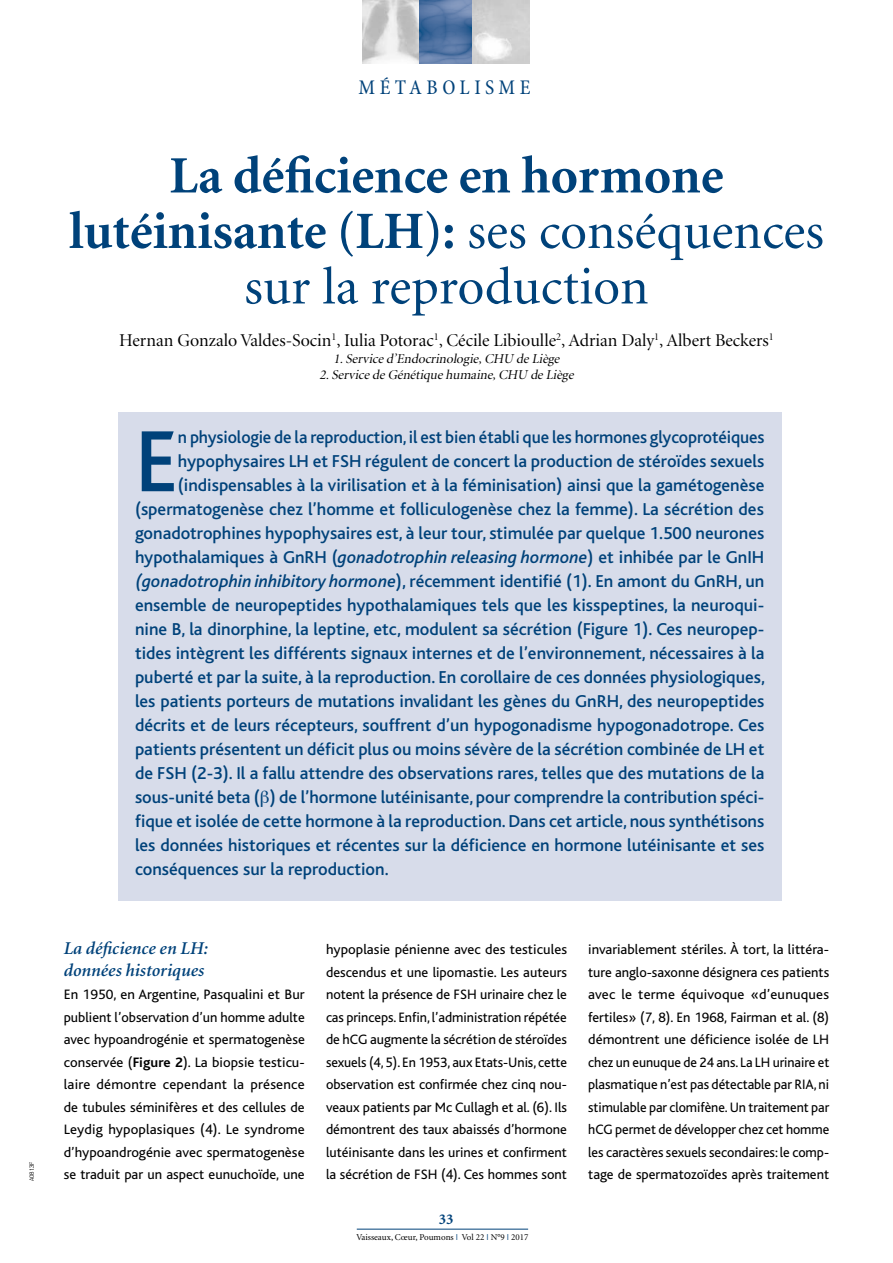
<style>
.page{position:relative;width:893px;height:1263px;background:#fff}
.page>*{position:absolute;margin:0;border:0;box-sizing:border-box;transform-origin:0 0}
.t1{font:500 90.9px "Bliss";color:#00427a}
.t2{font:700 52.5px/55.5px "Minion";color:#00427a;text-align:center}
.t3{font:condensed 21px "Minion Pro";letter-spacing:.21em;color:#00427a}
.t4{font:500 18px "Bliss";color:#00427a}
.t5{font:18px "Minion Display";color:#000}
.t6{font:italic 600 18px/22.5px "Minion";color:#00427a}
.t7{font:700 15px "Minion";color:#00427a}
.t8{font:14.25px/22.5px "Bliss";color:#000;text-align:justify}
.t9{font:italic 13.5px/16.2px "Minion Display";color:#000;text-align:center}
.t10{font:9px "Minion";color:#000}
.t11{font:6px "Quorum";color:#000}
.s1{font-weight:400}
.s2{font-style:italic}
.s3{font-weight:700}
.s4{font-family:"Bliss";font-weight:300;color:#00427a}
</style>
<div class="page">
<img style="left:418px;top:0;width:55px;height:63px">
<svg style="left:473px;top:0;width:56px;height:63px;background:#d7d7d7"></svg>
<svg style="left:362px;top:0;width:56px;height:63px"></svg>
<hr style="left:357px;top:1229px;width:171px;height:1px;background:#00427a">
<div style="left:118px;top:412px;width:663px;height:489px;background:#d7dcea"></div>
<p class="t11" style="left:28px;top:1181px;width:21px;rotate:-90deg">A0813F</p>
<p class="t3" style="left:358px;top:75px;width:173px">MÉTABOLISME</p>
<h2 class="t2" style="left:69px;top:149px;width:756px">La déficience en hormone lutéinisante (LH): <span class="s1">ses conséquences sur la reproduction</span></h2>
<p class="t5" style="left:119px;top:332px;width:656px">Hernan Gonzalo Valdes-Socin<sup>1</sup>, Iulia Potorac<sup>1</sup>, Cécile Libioulle<sup>2</sup>, Adrian Daly<sup>1</sup>, Albert Beckers<sup>1</sup></p>
<p class="t9" style="left:319px;top:351px;width:258px">1.Service d’Endocrinologie,CHU de Liège<br>2.Service de Génétique humaine,CHU de Liège</p>
<h1 class="t1" style="left:135px;top:414px;width:44px">E</h1>
<p class="t4" style="left:178px;top:428px;width:588px">n physiologie de la reproduction, il est bien établi que les hormones glycoprotéiques</p>
<p class="t4" style="left:178px;top:452px;width:588px">hypophysaires LH et FSH régulent de concert la production de stéroïdes sexuels</p>
<p class="t4" style="left:178px;top:476px;width:588px">(indispensables à la virilisation et à la féminisation) ainsi que la gamétogenèse</p>
<p class="t4" style="left:135px;top:500px;width:630px">(spermatogenèse chez l’homme et folliculogenèse chez la femme). La sécrétion des</p>
<p class="t4" style="left:135px;top:524px;width:631px">gonadotrophines hypophysaires est, à leur tour, stimulée par quelque 1.500 neurones</p>
<p class="t4" style="left:135px;top:548px;width:631px">hypothalamiques à GnRH (<span class="s2">gonadotrophin releasing hormone</span>) et inhibée par le GnIH</p>
<p class="t4" style="left:135px;top:572px;width:631px"><span class="s2">(gonadotrophin inhibitory hormone</span>), récemment identifié (1). En amont du GnRH, un</p>
<p class="t4" style="left:135px;top:596px;width:631px">ensemble de neuropeptides hypothalamiques tels que les kisspeptines, la neuroqui-</p>
<p class="t4" style="left:135px;top:620px;width:631px">nine B, la dinorphine, la leptine, etc, modulent sa sécrétion (Figure 1). Ces neuropep-</p>
<p class="t4" style="left:135px;top:644px;width:631px">tides intègrent les différents signaux internes et de l’environnement, nécessaires à la</p>
<p class="t4" style="left:135px;top:668px;width:632px">puberté et par la suite, à la reproduction. En corollaire de ces données physiologiques,</p>
<p class="t4" style="left:135px;top:692px;width:631px">les patients porteurs de mutations invalidant les gènes du GnRH, des neuropeptides</p>
<p class="t4" style="left:135px;top:716px;width:631px">décrits et de leurs récepteurs, souffrent d’un hypogonadisme hypogonadotrope. Ces</p>
<p class="t4" style="left:135px;top:740px;width:631px">patients présentent un déficit plus ou moins sévère de la sécrétion combinée de LH et</p>
<p class="t4" style="left:135px;top:764px;width:631px">de FSH (2-3). Il a fallu attendre des observations rares, telles que des mutations de la</p>
<p class="t4" style="left:135px;top:788px;width:631px">sous-unité beta ( ) de l’hormone lutéinisante, pour comprendre la contribution spéci-</p>
<p class="t4" style="left:135px;top:812px;width:631px">fique et isolée de cette hormone à la reproduction. Dans cet article, nous synthétisons</p>
<p class="t4" style="left:135px;top:836px;width:631px">les données historiques et récentes sur la déficience en hormone lutéinisante et ses</p>
<p class="t4" style="left:135px;top:860px;width:255px">conséquences sur la reproduction.</p>
<p class="t6" style="left:64px;top:937px;width:146px">La déficience en LH: données historiques</p>
<p class="t8" style="left:64px;top:983px;width:243px">En 1950, en Argentine, Pasqualini et Bur publient l’observation d’un homme adulte avec hypoandrogénie et spermatogenèse conservée (<span class="s3">Figure 2</span>). La biopsie testicu&shy;laire démontre cependant la présence de tubules séminifères et des cellules de Leydig hypoplasiques (4). Le syndrome d’hypoandrogénie avec spermatogenèse se traduit par un aspect eunuchoïde, une</p>
<p class="t8" style="left:326px;top:938px;width:243px">hypoplasie pénienne avec des testicules descendus et une lipomastie. Les auteurs notent la présence de FSH urinaire chez le cas princeps. Enfin, l’administration répétée de hCG augmente la sécrétion de stéroïdes sexuels (4, 5). En 1953, aux Etats-Unis, cette observation est confirmée chez cinq nou&shy;veaux patients par Mc Cullagh et al. (6). Ils démontrent des taux abaissés d’hormone lutéinisante dans les urines et confirment la sécrétion de FSH (4). Ces hommes sont</p>
<p class="t8" style="left:588px;top:938px;width:243px">invariablement stériles. À tort, la littéra&shy;ture anglo-saxonne désignera ces patients avec le terme équivoque «d’eunuques fertiles» (7, 8). En 1968, Fairman et al. (8) démontrent une déficience isolée de LH chez un eunuque de 24 ans. La LH urinaire et plasmatique n’est pas détectable par RIA, ni stimulable par clomifène. Un traitement par hCG permet de développer chez cet homme les caractères sexuels secondaires: le comp&shy;tage de spermatozoïdes après traitement</p>
<p class="t7" style="left:439px;top:1212px;width:16px">33</p>
<p class="t10" style="left:356px;top:1232px;width:174px">Vaisseaux, Cœur, Poumons <span class="s4">I</span> Vol 22 <span class="s4">I</span> N°9 <span class="s4">I</span> 2017</p>
</div>
